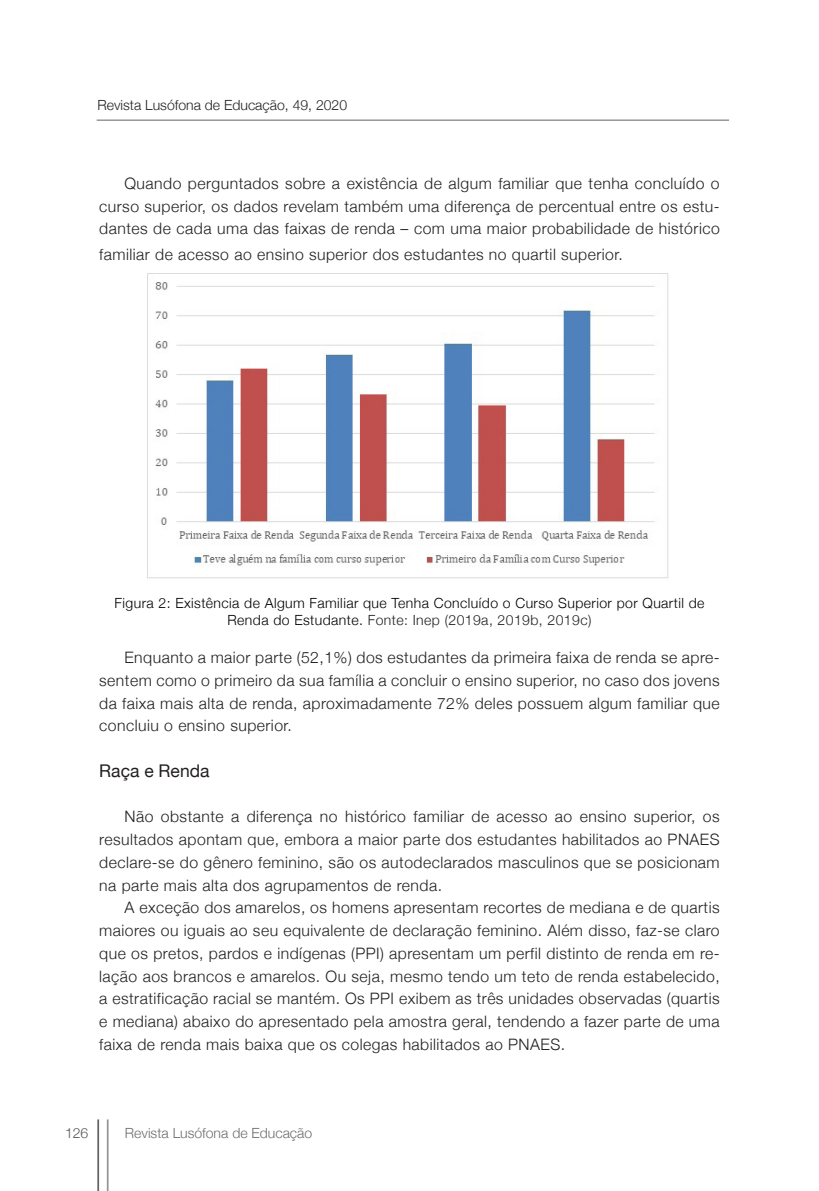
<style>
.page{position:relative;width:819px;height:1191px;background:#fff}
.page>*{position:absolute;margin:0;border:0;box-sizing:border-box;transform-origin:0 0}
.ponto{font:17.5px "Helvetica Neue";color:#231f20}
.texto{font:300 15.75px/22.8px "Helvetica Neue";letter-spacing:.03em;color:#231f20;text-align:justify}
.legenda{font:300 14px/17.5px "Helvetica Neue";letter-spacing:.03em;color:#000;text-align:center}
.t1{font:300 14px "Helvetica Neue";color:#231f20}
.t2{font:300 14px "Helvetica Neue";color:#6c6d70}
.t3{font:300 14px "Helvetica Neue";color:#57585a}
.s1{color:#231f20}
</style>
<div class="page">
<hr style="left:97px;top:120px;width:632px;height:1px;background:#636366">
<hr style="left:107px;top:1119px;width:2px;height:72px;background:#939598">
<hr style="left:97px;top:1119px;width:2px;height:72px;background:#636366">
<img style="left:147px;top:273px;width:522px;height:306px">
<p class="t1" style="left:97px;top:94px;width:251px">Revista Lusófona de Educação, 49, 2020</p>
<p class="texto" style="left:99px;top:171px;width:622px;text-indent:25px">Quando perguntados sobre a existência de algum familiar que tenha concluído o curso superior, os dados revelam também uma diferença de percentual entre os estu&shy;dantes de cada uma das faixas de renda – com uma maior probabilidade de histórico</p>
<p class="texto" style="left:99px;top:241px;width:525px">familiar de acesso ao ensino superior dos estudantes no quartil superior.</p>
<p class="legenda" style="left:114px;top:593px;width:591px">Figura 2: Existência de Algum Familiar que Tenha Concluído o Curso Superior por Quartil de<br>Renda do Estudante. <span class="s1">Fonte: Inep (2019a, 2019b, 2019c)</span></p>
<p class="texto" style="left:99px;top:645px;width:622px;text-indent:25px">Enquanto a maior parte (52,1%) dos estudantes da primeira faixa de renda se apre&shy;sentem como o primeiro da sua família a concluir o ensino superior, no caso dos jovens da faixa mais alta de renda, aproximadamente 72% deles possuem algum familiar que concluiu o ensino superior.</p>
<p class="ponto" style="left:99px;top:760px;width:112px">Raça e Renda</p>
<p class="texto" style="left:99px;top:804px;width:622px;text-indent:25px">Não obstante a diferença no histórico familiar de acesso ao ensino superior, os resultados apontam que, embora a maior parte dos estudantes habilitados ao PNAES declare-se do gênero feminino, são os autodeclarados masculinos que se posicionam na parte mais alta dos agrupamentos de renda.</p>
<p class="texto" style="left:99px;top:895px;width:622px;text-indent:25px">A exceção dos amarelos, os homens apresentam recortes de mediana e de quartis maiores ou iguais ao seu equivalente de declaração feminino. Além disso, faz-se claro que os pretos, pardos e indígenas (PPI) apresentam um perfil distinto de renda em re&shy;lação aos brancos e amarelos. Ou seja, mesmo tendo um teto de renda estabelecido, a estratificação racial se mantém. Os PPI exibem as três unidades observadas (quartis e mediana) abaixo do apresentado pela amostra geral, tendendo a fazer parte de uma faixa de renda mais baixa que os colegas habilitados ao PNAES.</p>
<p class="t3" style="left:65px;top:1121px;width:25px">126</p>
<p class="t2" style="left:125px;top:1121px;width:189px">Revista Lusófona de Educação</p>
</div>
